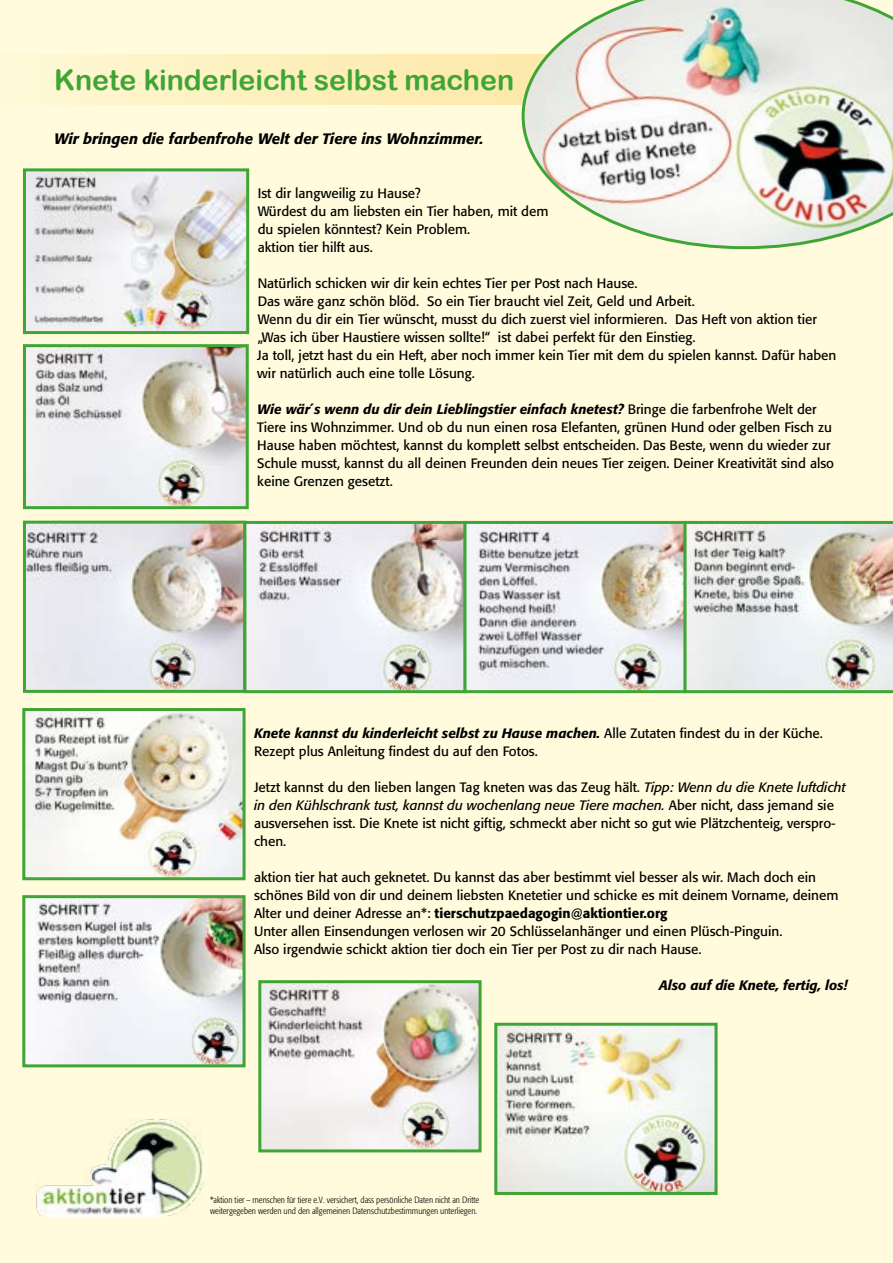
<style>
.page{position:relative;width:893px;height:1263px;background:#fffbdc}
.page>*{position:absolute;margin:0;border:0;box-sizing:border-box;transform-origin:0 0}
.t1{font:28.5px "Arial Rounded MT Bold";color:#3fa535}
.t2{font:italic 500 15px "Formata";color:#000}
.t3{font:13.5px/18px "Formata";color:#000}
.t4{font:italic 500 13.5px "Formata";color:#000}
.t5{font:300 condensed 9px/10.8px "Formata";color:#000}
.s1{font-weight:500;font-style:italic}
.s2{font-style:italic}
.s3{font-weight:500}
</style>
<div class="page">
<svg style="left:64px;top:54px;width:458px;height:50px;background:#fdefbc"></svg>
<img style="left:27px;top:172px;width:218px;height:158px">
<div style="left:23px;top:168px;width:226px;height:166px;border:3px solid #3fa535"></div>
<img style="left:27px;top:348px;width:218px;height:157px">
<div style="left:23px;top:344px;width:226px;height:165px;border:3px solid #3fa535"></div>
<img style="left:27px;top:525px;width:656px;height:164px">
<div style="left:23px;top:521px;width:223px;height:172px;border:3px solid #3fa535"></div>
<div style="left:243px;top:521px;width:224px;height:172px;border:3px solid #3fa535"></div>
<div style="left:463px;top:521px;width:224px;height:172px;border:3px solid #3fa535"></div>
<img style="left:684px;top:521px;width:209px;height:172px">
<img style="left:26px;top:712px;width:216px;height:164px">
<div style="left:22px;top:708px;width:224px;height:172px;border:3px solid #3fa535"></div>
<img style="left:26px;top:899px;width:216px;height:164px">
<div style="left:22px;top:895px;width:224px;height:172px;border:3px solid #3fa535"></div>
<img style="left:262px;top:984px;width:216px;height:164px">
<div style="left:258px;top:980px;width:224px;height:172px;border:3px solid #3fa535"></div>
<img style="left:498px;top:1027px;width:216px;height:164px">
<div style="left:494px;top:1023px;width:224px;height:172px;border:3px solid #3fa535"></div>
<img style="left:522px;top:0;width:371px;height:249px">
<img style="left:35px;top:1119px;width:169px;height:97px">
<h1 class="t1" style="left:54px;top:63px;width:462px">Knete kinderleicht selbst machen</h1>
<p class="t2" style="left:54px;top:130px;width:431px">Wir bringen die farbenfrohe Welt der Tiere ins Wohnzimmer.</p>
<p class="t3" style="left:258px;top:184px;width:292px">Ist dir langweilig zu Hause?<br>Würdest du am liebsten ein Tier haben, mit dem du spielen könntest? Kein Problem.<br>aktion tier hilft aus.</p>
<p class="t3" style="left:257px;top:274px;width:581px">Natürlich schicken wir dir kein echtes Tier per Post nach Hause.<br>Das wäre ganz schön blöd. So ein Tier braucht viel Zeit, Geld und Arbeit.<br>Wenn du dir ein Tier wünscht, musst du dich zuerst viel informieren. Das Heft von aktion tier „Was ich über Haustiere wissen sollte!“ ist dabei perfekt für den Einstieg.<br>Ja toll, jetzt hast du ein Heft, aber noch immer kein Tier mit dem du spielen kannst. Dafür haben wir natürlich auch eine tolle Lösung.</p>
<p class="t3" style="left:257px;top:400px;width:578px"><span class="s1">Wie wär´s wenn du dir dein Lieblingstier einfach knetest?</span> Bringe die farbenfrohe Welt der Tiere ins Wohnzimmer. Und ob du nun einen rosa Elefanten, grünen Hund oder gelben Fisch zu Hause haben möchtest, kannst du komplett selbst entscheiden. Das Beste, wenn du wieder zur Schule musst, kannst du all deinen Freunden dein neues Tier zeigen. Deiner Kreativität sind also keine Grenzen gesetzt.</p>
<p class="t3" style="left:254px;top:724px;width:570px"><span class="s1">Knete kannst du kinderleicht selbst zu Hause machen.</span> Alle Zutaten findest du in der Küche.<br>Rezept plus Anleitung findest du auf den Fotos.</p>
<p class="t3" style="left:254px;top:778px;width:593px">Jetzt kannst du den lieben langen Tag kneten was das Zeug hält. <span class="s2">Tipp: Wenn du die Knete luftdicht in den Kühlschrank tust, kannst du wochenlang neue Tiere machen.</span> Aber nicht, dass jemand sie ausversehen isst. Die Knete ist nicht giftig, schmeckt aber nicht so gut wie Plätzchenteig, verspro&shy;chen.</p>
<p class="t3" style="left:254px;top:868px;width:586px">aktion tier hat auch geknetet. Du kannst das aber bestimmt viel besser als wir. Mach doch ein schönes Bild von dir und deinem liebsten Knetetier und schicke es mit deinem Vorname, deinem Alter und deiner Adresse an*: <span class="s3">tierschutzpaedagogin@aktiontier.org<br></span>Unter allen Einsendungen verlosen wir 20 Schlüsselanhänger und einen Plüsch-Pinguin.<br>Also irgendwie schickt aktion tier doch ein Tier per Post zu dir nach Hause.</p>
<p class="t4" style="left:659px;top:977px;width:190px">Also auf die Knete, fertig, los!</p>
<p class="t5" style="left:210px;top:1195px;width:271px">*aktion tier – menschen für tiere e.V. versichert, dass persönliche Daten nicht an Dritte weitergegeben werden und den allgemeinen Datenschutzbestimmungen unterliegen.</p>
</div>
